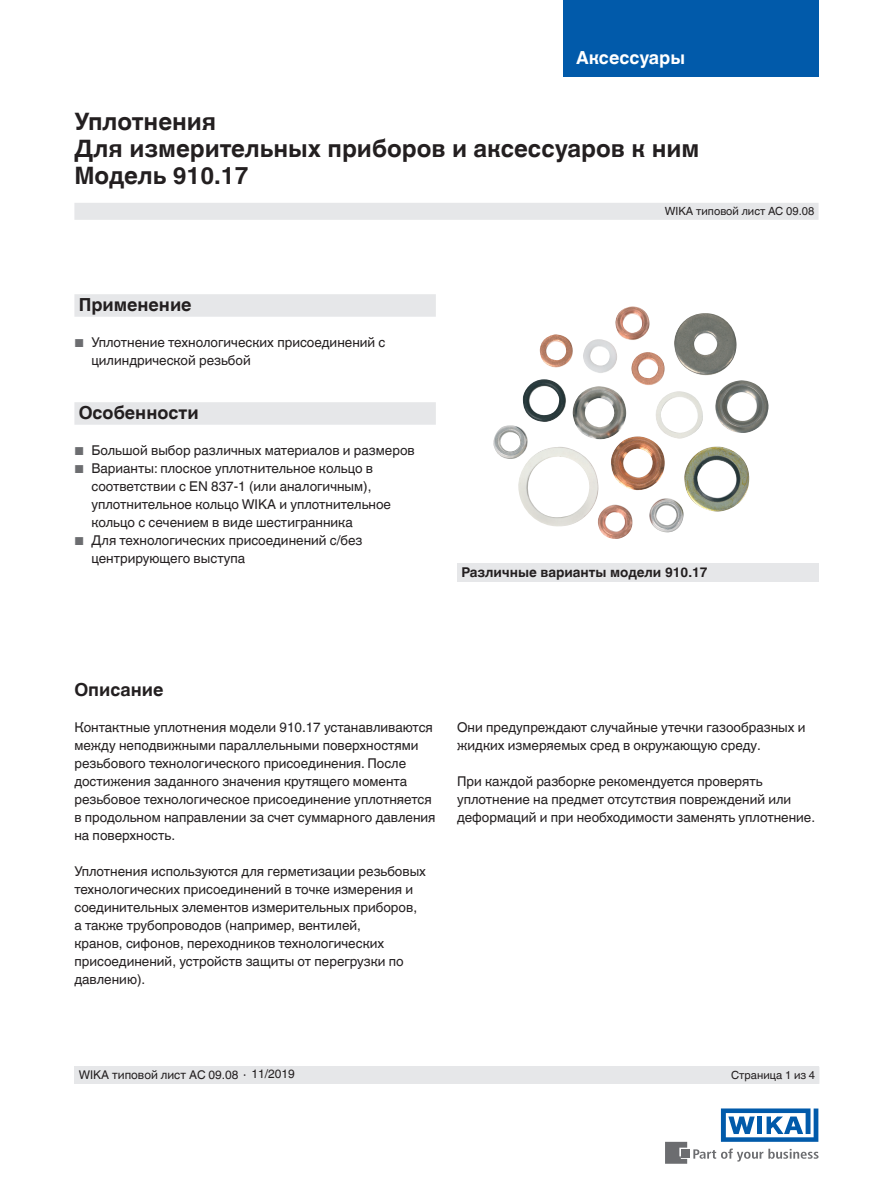
<style>
.page{position:relative;width:893px;height:1188px;background:#fff}
.page>*{position:absolute;margin:0;border:0;box-sizing:border-box;transform-origin:0 0}
.t1{font:700 24px/27px "Helvetica World";color:#231f20}
.t2{font:700 18px "Helvetica World";color:#231f20}
.t3{font:700 18px "Helvetica World";color:#fff}
.t4{font:13.5px/18px "Helvetica World";color:#231f20}
.t5{font:700 13.5px "Helvetica World";color:#231f20}
.t6{font:12px "Helvetica World";color:#231f20}
.t7{font:11.25px "Helvetica World";color:#231f20}
.s1{font-size:11.55px;color:#6c6d70}
.s2{font-size:11.25px}
</style>
<div class="page">
<svg style="left:693px;top:1149px;width:126px;height:13px"></svg>
<div style="left:682px;top:1150px;width:8px;height:8px;background:#6c6d70"></div>
<svg style="left:665px;top:1142px;width:22px;height:22px"></svg>
<svg style="left:721px;top:1108px;width:97px;height:34px"></svg>
<div style="left:563px;top:0;width:256px;height:76px;background:#015aaa"></div>
<div style="left:74px;top:203px;width:745px;height:17px;background:#e6e7e9"></div>
<div style="left:74px;top:1066px;width:745px;height:18px;background:#e6e7e9"></div>
<img style="left:493px;top:306px;width:276px;height:157px">
<div style="left:457px;top:563px;width:362px;height:18px;background:#e6e7e9"></div>
<div style="left:74px;top:294px;width:362px;height:23px;background:#e6e7e9"></div>
<div style="left:74px;top:402px;width:362px;height:23px;background:#e6e7e9"></div>
<h2 class="t3" style="left:576px;top:47px;width:110px">Аксессуары</h2>
<h1 class="t1" style="left:74px;top:108px;width:626px">Уплотнения<br>Для измерительных приборов и аксессуаров к ним<br>Модель 910.17</h1>
<h2 class="t2" style="left:79px;top:295px;width:114px">Применение</h2>
<p class="t4" style="left:91px;top:334px;width:296px;text-indent:-17px"><span class="s1">■</span> Уплотнение технологических присоединений с цилиндрической резьбой</p>
<h2 class="t2" style="left:79px;top:403px;width:122px">Особенности</h2>
<p class="t4" style="left:74px;top:442px;width:342px"><span class="s1">■</span> Большой выбор различных материалов и размеров</p>
<p class="t4" style="left:91px;top:460px;width:301px;text-indent:-17px"><span class="s1">■</span> Варианты: плоское уплотнительное кольцо в соответствии с EN 837-1 (или аналогичным), уплотнительное кольцо WIKA и уплотнительное кольцо с сечением в виде шестигранника</p>
<p class="t4" style="left:91px;top:532px;width:273px;text-indent:-17px"><span class="s1">■</span> Для технологических присоединений с/без центрирующего выступа</p>
<p class="t7" style="left:665px;top:205px;width:151px">WIKA типовой лист AC 09.08</p>
<p class="t5" style="left:461px;top:564px;width:248px">Различные варианты модели 910.17</p>
<h2 class="t2" style="left:74px;top:679px;width:91px">Описание</h2>
<p class="t4" style="left:74px;top:719px;width:363px">Контактные уплотнения модели 910.17 устанавливаются между неподвижными параллельными поверхностями резьбового технологического присоединения. После достижения заданного значения крутящего момента резьбовое технологическое присоединение уплотняется в продольном направлении за счет суммарного давления на поверхность.</p>
<p class="t4" style="left:74px;top:863px;width:353px">Уплотнения используются для герметизации резьбовых технологических присоединений в точке измерения и соединительных элементов измерительных приборов, а также трубопроводов (например, вентилей,<br>кранов, сифонов, переходников технологических присоединений, устройств защиты от перегрузки по давлению).</p>
<p class="t4" style="left:457px;top:718px;width:350px">Они предупреждают случайные утечки газообразных и жидких измеряемых сред в окружающую среду.</p>
<p class="t4" style="left:457px;top:772px;width:360px">При каждой разборке рекомендуется проверять уплотнение на предмет отсутствия повреждений или деформаций и при необходимости заменять уплотнение.</p>
<p class="t6" style="left:79px;top:1068px;width:218px">WIKA типовой лист AC 09.08 <span class="s2">∙</span> 11/2019</p>
<p class="t7" style="left:731px;top:1069px;width:86px">Страница 1 из 4</p>
</div>
